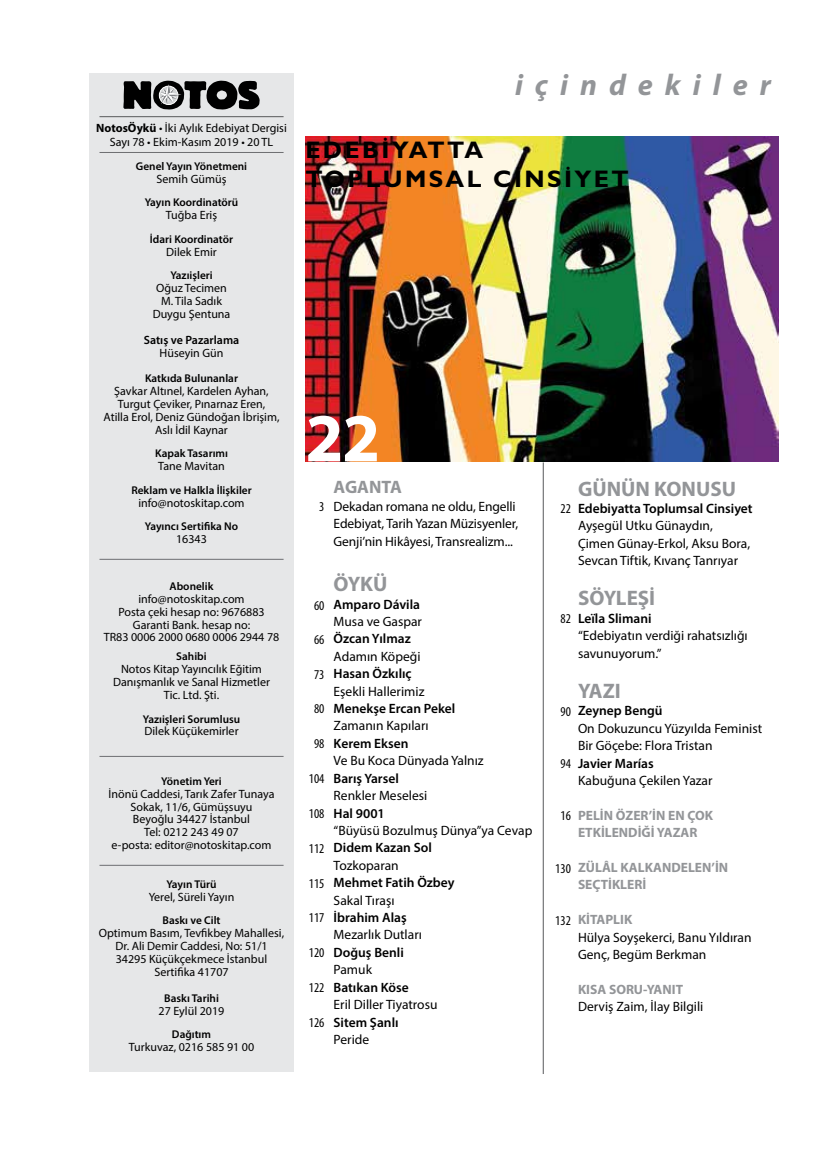
<style>
.page{position:relative;width:830px;height:1149px;background:#fff}
.page>*{position:absolute;margin:0;border:0;box-sizing:border-box;transform-origin:0 0}
.t1{font:700 69px "Myriad Pro";color:#fff}
.t2{font:italic 700 30px "Myriad Pro";letter-spacing:.4em;color:#939598}
.t3{font:24px/28.8px "Gill Sans Bold Tr";letter-spacing:.1em;color:#000}
.t4{font:700 21px "Myriad Pro";color:#939598}
.t5{font:700 18px "Myriad Pro";color:#939598}
.t6{font:13.5px/17.4px "Myriad Pro";color:#000}
.t7{font:600 13.5px "Myriad Pro";color:#000}
.t8{font:700 13.5px/17.4px "Myriad Pro";color:#939598}
.t9{font:condensed 13.5px "Myriad Pro";color:#000}
.t10{font:12px/12.9px "Myriad Pro";color:#000;text-align:center}
.t11{font:600 12px "Myriad Pro";color:#000}
.t12{font:600 11.25px "Myriad Pro";color:#000}
.s1{font-weight:700}
</style>
<div class="page">
<hr style="left:542px;top:462px;width:1px;height:611px;background:#58595b">
<div style="left:89px;top:74px;width:204px;height:997px;background:#e6e7e8"></div>
<hr style="left:99px;top:152px;width:184px;height:1px;background:#6d6e71">
<hr style="left:99px;top:559px;width:184px;height:1px;background:#6d6e71">
<hr style="left:99px;top:756px;width:184px;height:1px;background:#6d6e71">
<hr style="left:99px;top:864px;width:184px;height:1px;background:#6d6e71">
<hr style="left:99px;top:116px;width:184px;height:1px;background:#58595b">
<svg style="left:123px;top:81px;width:136px;height:28px"></svg>
<img style="left:305px;top:137px;width:473px;height:324px">
<p class="t10" style="left:96px;top:120px;width:192px;line-height:14.2px"><span class="s1">NotosÖykü</span> • İki Aylık Edebiyat Dergisi<br>Sayı 78 • Ekim-Kasım 2019 • 20 TL</p>
<p class="t12" style="left:136px;top:159px;width:113px">Genel Yayın Yönetmeni</p>
<p class="t10" style="left:156px;top:172px;width:71px">Semih Gümüş</p>
<p class="t12" style="left:145px;top:195px;width:95px">Yayın Koordinatörü</p>
<p class="t10" style="left:166px;top:208px;width:53px">Tuğba Eriş</p>
<p class="t12" style="left:150px;top:232px;width:85px">İdari Koordinatör</p>
<p class="t10" style="left:166px;top:245px;width:52px">Dilek Emir</p>
<p class="t12" style="left:170px;top:268px;width:44px">Yazıişleri</p>
<p class="t10" style="left:153px;top:281px;width:79px">Oğuz Tecimen<br>M. Tila Sadık<br>Duygu Şentuna</p>
<p class="t11" style="left:144px;top:332px;width:97px">Satış ve Pazarlama</p>
<p class="t10" style="left:159px;top:346px;width:65px">Hüseyin Gün</p>
<p class="t12" style="left:145px;top:371px;width:94px">Katkıda Bulunanlar</p>
<p class="t10" style="left:103px;top:384px;width:177px">Şavkar Altınel, Kardelen Ayhan,<br>Turgut Çeviker, Pınarnaz Eren,<br>Atilla Erol, Deniz Gündoğan İbrişim,<br>Aslı İdil Kaynar</p>
<p class="t12" style="left:155px;top:446px;width:74px">Kapak Tasarımı</p>
<p class="t10" style="left:158px;top:459px;width:68px">Tane Mavitan</p>
<p class="t12" style="left:131px;top:482px;width:122px">Reklam ve Halkla İlişkiler</p>
<p class="t10" style="left:138px;top:496px;width:108px">info@notoskitap.com</p>
<p class="t12" style="left:145px;top:519px;width:95px">Yayıncı Sertifika No</p>
<p class="t10" style="left:176px;top:532px;width:32px">16343</p>
<p class="t12" style="left:169px;top:578px;width:45px">Abonelik</p>
<p class="t10" style="left:104px;top:592px;width:177px">info@notoskitap.com<br>Posta çeki hesap no: 9676883<br>Garanti Bank. hesap no:<br>TR83 0006 2000 0680 0006 2944 78</p>
<p class="t12" style="left:176px;top:649px;width:32px">Sahibi</p>
<p class="t10" style="left:113px;top:662px;width:158px">Notos Kitap Yayıncılık Eğitim<br>Danışmanlık ve Sanal Hizmetler<br>Tic. Ltd. Şti.</p>
<p class="t12" style="left:143px;top:711px;width:99px">Yazıişleri Sorumlusu</p>
<p class="t10" style="left:144px;top:724px;width:96px">Dilek Küçükemirler</p>
<p class="t12" style="left:161px;top:773px;width:62px">Yönetim Yeri</p>
<p class="t10" style="left:108px;top:786px;width:167px">İnönü Caddesi, Tarık Zafer Tunaya<br>Sokak, 11/6, Gümüşsuyu<br>Beyoğlu 34427 İstanbul<br>Tel: 0212 243 49 07<br>e-posta: editor@notoskitap.com</p>
<p class="t12" style="left:166px;top:876px;width:52px">Yayın Türü</p>
<p class="t10" style="left:149px;top:889px;width:87px">Yerel, Süreli Yayın</p>
<p class="t12" style="left:162px;top:913px;width:60px">Baskı ve Cilt</p>
<p class="t10" style="left:99px;top:926px;width:187px">Optimum Basım, Tevfikbey Mahallesi,<br>Dr. Ali Demir Caddesi, No: 51/1<br>34295 Küçükçekmece İstanbul<br>Sertifika 41707</p>
<p class="t12" style="left:164px;top:990px;width:56px">Baskı Tarihi</p>
<p class="t10" style="left:158px;top:1003px;width:67px">27 Eylül 2019</p>
<p class="t12" style="left:172px;top:1026px;width:41px">Dağıtım</p>
<p class="t10" style="left:129px;top:1039px;width:127px">Turkuvaz, 0216 585 91 00</p>
<h2 class="t2" style="left:514px;top:65px;width:257px">içindekiler</h2>
<h3 class="t3" style="left:305px;top:135px;width:325px">EDEBİYATTA<br>TOPLUMSAL CİNSİYET</h3>
<h1 class="t1" style="left:305px;top:393px;width:77px">22</h1>
<p class="t9" style="left:319px;top:498px;width:7px">3</p>
<p class="t9" style="left:314px;top:597px;width:12px">60</p>
<p class="t9" style="left:314px;top:630px;width:12px">66</p>
<p class="t9" style="left:314px;top:666px;width:12px">73</p>
<p class="t9" style="left:314px;top:700px;width:12px">80</p>
<p class="t9" style="left:314px;top:735px;width:12px">98</p>
<p class="t9" style="left:308px;top:770px;width:17px">104</p>
<p class="t9" style="left:308px;top:805px;width:17px">108</p>
<p class="t9" style="left:308px;top:839px;width:17px">112</p>
<p class="t9" style="left:308px;top:874px;width:17px">115</p>
<p class="t9" style="left:308px;top:909px;width:17px">117</p>
<p class="t9" style="left:308px;top:944px;width:17px">120</p>
<p class="t9" style="left:308px;top:978px;width:17px">122</p>
<p class="t9" style="left:308px;top:1013px;width:17px">126</p>
<h3 class="t5" style="left:333px;top:475px;width:70px">AGANTA</h3>
<p class="t6" style="left:333px;top:497px;width:186px">Dekadan romana ne oldu, Engelli<br>Edebiyat, Tarih Yazan Müzisyenler,<br>Genji’nin Hikâyesi, Transrealizm...</p>
<h3 class="t4" style="left:333px;top:570px;width:55px">ÖYKÜ</h3>
<p class="t7" style="left:333px;top:595px;width:88px">Amparo Dávila</p>
<p class="t6" style="left:333px;top:612px;width:90px">Musa ve Gaspar</p>
<p class="t7" style="left:333px;top:630px;width:79px">Özcan Yılmaz</p>
<p class="t6" style="left:333px;top:647px;width:88px">Adamın Köpeği</p>
<p class="t7" style="left:333px;top:665px;width:79px">Hasan Özkılıç</p>
<p class="t6" style="left:333px;top:682px;width:92px">Eşekli Hallerimiz</p>
<p class="t7" style="left:333px;top:699px;width:123px">Menekşe Ercan Pekel</p>
<p class="t6" style="left:333px;top:716px;width:96px">Zamanın Kapıları</p>
<p class="t7" style="left:333px;top:734px;width:76px">Kerem Eksen</p>
<p class="t6" style="left:333px;top:751px;width:151px">Ve Bu Koca Dünyada Yalnız</p>
<p class="t7" style="left:333px;top:769px;width:67px">Barış Yarsel</p>
<p class="t6" style="left:333px;top:786px;width:95px">Renkler Meselesi</p>
<p class="t7" style="left:333px;top:804px;width:53px">Hal 9001</p>
<p class="t6" style="left:333px;top:821px;width:200px">“Büyüsü Bozulmuş Dünya”ya Cevap</p>
<p class="t7" style="left:333px;top:839px;width:100px">Didem Kazan Sol</p>
<p class="t6" style="left:333px;top:856px;width:67px">Tozkoparan</p>
<p class="t7" style="left:333px;top:873px;width:122px">Mehmet Fatih Özbey</p>
<p class="t6" style="left:333px;top:890px;width:62px">Sakal Tıraşı</p>
<p class="t7" style="left:333px;top:908px;width:74px">İbrahim Alaş</p>
<p class="t6" style="left:333px;top:925px;width:90px">Mezarlık Dutları</p>
<p class="t7" style="left:333px;top:943px;width:72px">Doğuş Benli</p>
<p class="t6" style="left:333px;top:960px;width:40px">Pamuk</p>
<p class="t7" style="left:333px;top:978px;width:77px">Batıkan Köse</p>
<p class="t6" style="left:333px;top:995px;width:105px">Eril Diller Tiyatrosu</p>
<p class="t7" style="left:333px;top:1013px;width:66px">Sitem Şanlı</p>
<p class="t6" style="left:333px;top:1030px;width:37px">Peride</p>
<h3 class="t4" style="left:577px;top:474px;width:159px">GÜNÜN KONUSU</h3>
<p class="t7" style="left:577px;top:499px;width:176px">Edebiyatta Toplumsal Cinsiyet</p>
<p class="t6" style="left:577px;top:516px;width:174px">Ayşegül Utku Günaydın,<br>Çimen Günay-Erkol, Aksu Bora,<br>Sevcan Tiftik, Kıvanç Tanrıyar</p>
<h3 class="t4" style="left:577px;top:584px;width:79px">SÖYLEŞİ</h3>
<p class="t7" style="left:577px;top:609px;width:75px">Leïla Slimani</p>
<p class="t6" style="left:577px;top:626px;width:171px">“Edebiyatın verdiği rahatsızlığı savunuyorum.”</p>
<h3 class="t4" style="left:577px;top:677px;width:44px">YAZI</h3>
<p class="t7" style="left:577px;top:702px;width:86px">Zeynep Bengü</p>
<p class="t6" style="left:577px;top:719px;width:185px">On Dokuzuncu Yüzyılda Feminist<br>Bir Göçebe: Flora Tristan</p>
<p class="t7" style="left:577px;top:754px;width:77px">Javier Marías</p>
<p class="t6" style="left:577px;top:771px;width:136px">Kabuğuna Çekilen Yazar</p>
<p class="t8" style="left:577px;top:805px;width:136px">PELİN ÖZER’İN EN ÇOK<br>ETKİLENDİĞİ YAZAR</p>
<p class="t8" style="left:577px;top:858px;width:152px">ZÜLÂL KALKANDELEN’İN<br>SEÇTİKLERİ</p>
<p class="t8" style="left:577px;top:910px;width:56px">KİTAPLIK</p>
<p class="t6" style="left:577px;top:927px;width:175px">Hülya Soyşekerci, Banu Yıldıran<br>Genç, Begüm Berkman</p>
<p class="t8" style="left:577px;top:979px;width:106px">KISA SORU-YANIT</p>
<p class="t6" style="left:577px;top:997px;width:127px">Derviş Zaim, İlay Bilgili</p>
<p class="t9" style="left:560px;top:500px;width:12px">22</p>
<p class="t9" style="left:560px;top:610px;width:12px">82</p>
<p class="t9" style="left:560px;top:702px;width:12px">90</p>
<p class="t9" style="left:560px;top:755px;width:12px">94</p>
<p class="t9" style="left:560px;top:807px;width:12px">16</p>
<p class="t9" style="left:555px;top:859px;width:17px">130</p>
<p class="t9" style="left:555px;top:912px;width:17px">132</p>
</div>
